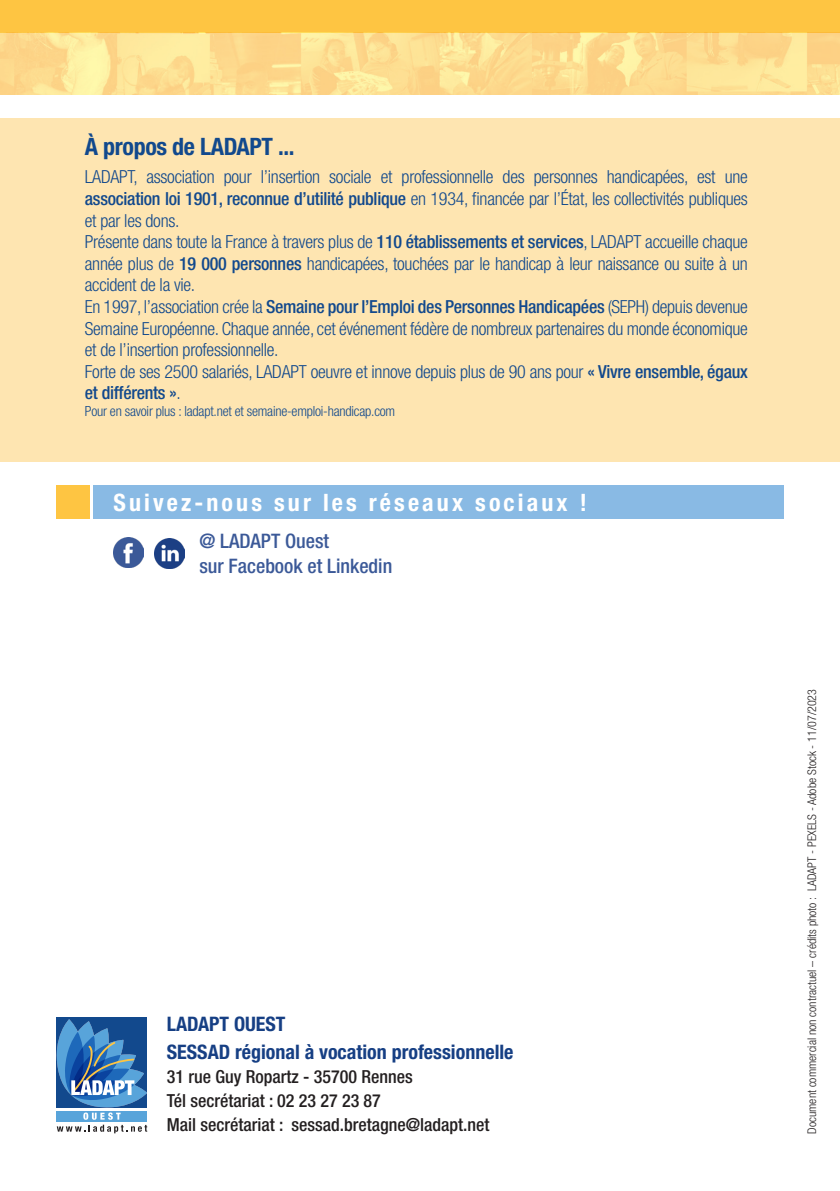
<style>
.page{position:relative;width:840px;height:1191px;background:#fff}
.page>*{position:absolute;margin:0;border:0;box-sizing:border-box;transform-origin:0 0}
.t1{font:700 condensed 24px "Helvetica Neue LT Std";letter-spacing:.13em;color:#fff}
.t2{font:700 condensed 24px "Helvetica Neue LT Std";letter-spacing:-.015em;color:#12498d}
.t3{font:700 condensed 20px "Helvetica Neue LT Std";color:#163f84}
.t4{font:500 condensed 20px "Helvetica Neue LT Std";color:#3b5998}
.t5{font:300 condensed 18px/21.6px "Helvetica Neue LT Std";letter-spacing:-.015em;color:#12498d;text-align:justify}
.t6{font:500 condensed 18px "Helvetica Neue LT Std";color:#231f20}
.t7{font:300 condensed 14px "Helvetica Neue LT Std";letter-spacing:-.015em;color:#12498d}
.t8{font:300 condensed 12px "Helvetica Neue LT Std";color:#231f20}
.s1{font-weight:500}
</style>
<div class="page">
<div style="left:0;top:0;width:839px;height:32px;background:#fec542"></div>
<img style="left:0;top:32px;width:839px;height:62px">
<div style="left:57px;top:1017px;width:90px;height:90px;background:#12498d"></div>
<svg style="left:57px;top:1019px;width:90px;height:114px"></svg>
<div style="left:57px;top:485px;width:33px;height:34px;background:#fec542"></div>
<div style="left:93px;top:486px;width:689px;height:33px;background:#89bae4"></div>
<img style="left:113px;top:537px;width:31px;height:31px">
<img style="left:154px;top:538px;width:30px;height:30px">
<div style="left:0;top:118px;width:839px;height:343px;background:#fee5b1"></div>
<p class="t2" style="left:85px;top:132px;width:211px">À propos de LADAPT ...</p>
<p class="t5" style="left:85px;top:166px;width:664px">LADAPT, association pour l’insertion sociale et professionnelle des personnes handicapées, est une <span class="s1">association loi 1901, reconnue d’utilité publique</span> en 1934, financée par l’État, les collectivités publiques et par les dons.</p>
<p class="t5" style="left:85px;top:231px;width:664px">Présente dans toute la France à travers plus de <span class="s1">110 établissements et services</span>, LADAPT accueille chaque année plus de <span class="s1">19 000 personnes</span> handicapées, touchées par le handicap à leur naissance ou suite à un accident de la vie.</p>
<p class="t5" style="left:85px;top:296px;width:664px">En 1997, l’association crée la <span class="s1">Semaine pour l’Emploi des Personnes Handicapées</span> (SEPH) depuis devenue Semaine Européenne. Chaque année, cet événement fédère de nombreux partenaires du monde économique et de l’insertion professionnelle.</p>
<p class="t5" style="left:85px;top:360px;width:664px">Forte de ses 2500 salariés, LADAPT oeuvre et innove depuis plus de 90 ans pour <span class="s1">« Vivre ensemble, égaux et différents »</span>.</p>
<p class="t7" style="left:85px;top:403px;width:312px">Pour en savoir plus : ladapt.net et semaine-emploi-handicap.com</p>
<p class="t1" style="left:113px;top:488px;width:474px">Suivez-nous sur les réseaux sociaux !</p>
<p class="t4" style="left:199px;top:529px;width:131px">@ LADAPT Ouest</p>
<p class="t4" style="left:199px;top:553px;width:194px">sur Facebook et Linkedin</p>
<p class="t3" style="left:167px;top:1012px;width:120px">LADAPT OUEST</p>
<p class="t3" style="left:167px;top:1040px;width:348px">SESSAD régional à vocation professionnelle</p>
<p class="t6" style="left:167px;top:1066px;width:247px">31 rue Guy Ropartz - 35700 Rennes</p>
<p class="t6" style="left:167px;top:1090px;width:215px">Tél secrétariat : 02 23 27 23 87</p>
<p class="t6" style="left:167px;top:1114px;width:324px">Mail secrétariat : sessad.bretagne@ladapt.net</p>
<p class="t8" style="left:804px;top:1133px;width:446px;rotate:-90deg">Document commercial non contractuel – crédits photo : LADAPT - PEXELS - Adobe Stock - 11/07/2023</p>
</div>
